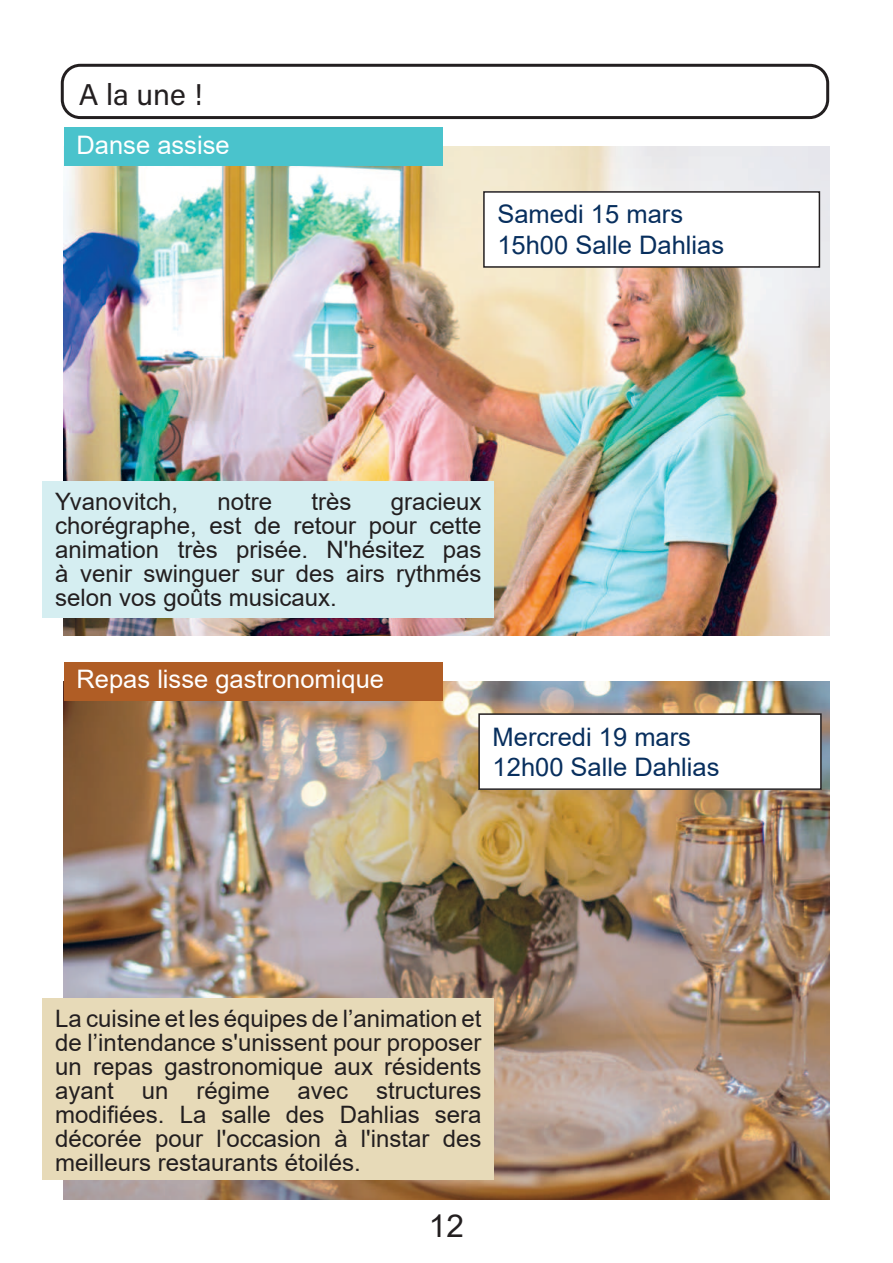
<style>
.page{position:relative;width:893px;height:1263px;background:#fff}
.page>*{position:absolute;margin:0;border:0;box-sizing:border-box;transform-origin:0 0}
.t1{font:31.5px "Arial";color:#231f20}
.t2{font:30px "Acumin Variable Concept";color:#231f20}
.t3{font:25.5px/30.6px "Arial";color:#082f5e}
.t4{font:25.5px "Arial";color:#fff}
.t5{font:24px/24px "Arial";color:#231f20;text-align:justify}
</style>
<div class="page">
<img style="left:64px;top:147px;width:765px;height:488px">
<img style="left:64px;top:681px;width:765px;height:518px">
<div style="left:484px;top:192px;width:335px;height:75px;background:#fff"></div>
<div style="left:483px;top:191px;width:337px;height:77px;border:2px solid #231f20"></div>
<div style="left:61px;top:64px;width:768px;height:55px;border:3px solid #231f20;border-radius:18px"></div>
<div style="left:64px;top:128px;width:378px;height:38px;background:#4ac3cc"></div>
<div style="left:64px;top:662px;width:378px;height:38px;background:#b05d25"></div>
<div style="left:479px;top:714px;width:342px;height:75px;background:#fff"></div>
<div style="left:478px;top:713px;width:344px;height:77px;border:2px solid #231f20"></div>
<div style="left:43px;top:482px;width:451px;height:136px;background:#d5eef1"></div>
<div style="left:43px;top:999px;width:451px;height:181px;background:#e7dab8"></div>
<p class="t2" style="left:79px;top:83px;width:125px">A la une !</p>
<p class="t4" style="left:77px;top:135px;width:155px">Danse assise</p>
<p class="t3" style="left:497px;top:201px;width:228px">Samedi 15 mars<br>15h00 Salle Dahlias</p>
<p class="t5" style="left:55px;top:491px;width:124px">Yvanovitch,</p>
<p class="t5" style="left:217px;top:491px;width:56px">notre</p>
<p class="t5" style="left:311px;top:491px;width:42px">très</p>
<p class="t5" style="left:55px;top:491px;width:428px;text-indent:336px">gracieux chorégraphe, est de retour pour cette animation très prisée. N'hésitez pas à venir swinguer sur des airs rythmés selon vos goûts musicaux.</p>
<p class="t4" style="left:77px;top:669px;width:309px">Repas lisse gastronomique</p>
<p class="t3" style="left:493px;top:724px;width:228px">Mercredi 19 mars<br>12h00 Salle Dahlias</p>
<p class="t5" style="left:55px;top:1008px;width:428px">La cuisine et les équipes de l’animation et de l’intendance s'unissent pour proposer un repas gastronomique aux résidents ayant un régime avec structures modi昀椀ées. La salle des Dahlias sera décorée pour l'occasion à l'instar des meilleurs restaurants étoilés.</p>
<h1 class="t1" style="left:429px;top:1214px;width:37px">12</h1>
</div>
